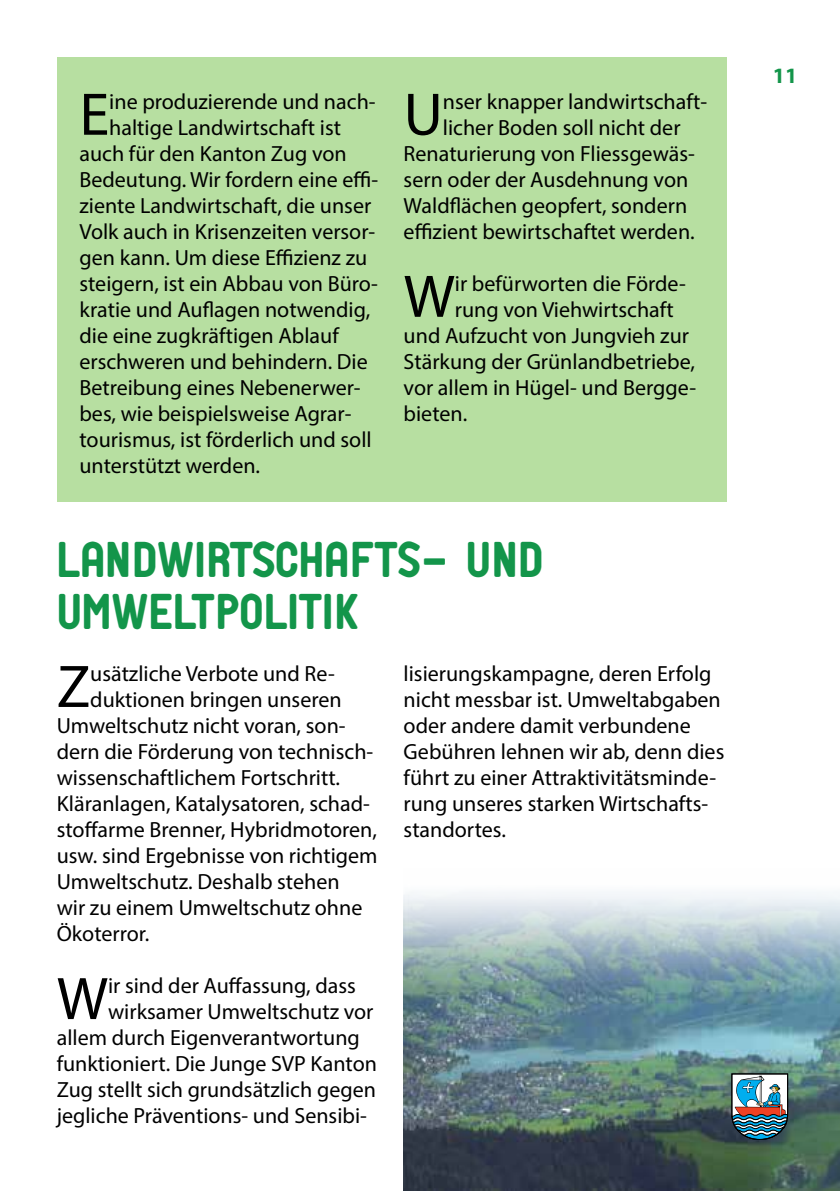
<style>
.page{position:relative;width:840px;height:1191px;background:#fff}
.page>*{position:absolute;margin:0;border:0;box-sizing:border-box;transform-origin:0 0}
.t1{font:60.6px "Myriad Pro";color:#000}
.t2{font:48px/52px "PTF NORDIC Round";letter-spacing:-.02em;color:#13954a}
.t3{font:22px/26px "Myriad Pro";color:#000}
.t4{font:700 22px "Myriad Pro";color:#13954a}
</style>
<div class="page">
<div style="left:57px;top:57px;width:669px;height:444px;background:#b7dfa1"></div>
<img style="left:403px;top:1032px;width:436px;height:159px">
<img style="left:403px;top:892px;width:436px;height:140px">
<svg style="left:730px;top:1073px;width:57px;height:67px"></svg>
<h1 class="t1" style="left:79px;top:77px;width:31px">E</h1>
<p class="t3" style="left:109px;top:88px;width:268px">ine produzierende und nach-</p>
<p class="t3" style="left:109px;top:114px;width:233px">haltige Landwirtschaft ist</p>
<p class="t3" style="left:79px;top:140px;width:269px">auch für den Kanton Zug von</p>
<p class="t3" style="left:79px;top:166px;width:300px">Bedeutung. Wir fordern eine effi-</p>
<p class="t3" style="left:79px;top:192px;width:293px">ziente Landwirtschaft, die unser</p>
<p class="t3" style="left:79px;top:218px;width:297px">Volk auch in Krisenzeiten versor-</p>
<p class="t3" style="left:79px;top:244px;width:289px">gen kann. Um diese Effizienz zu</p>
<p class="t3" style="left:79px;top:270px;width:300px">steigern, ist ein Abbau von Büro-</p>
<p class="t3" style="left:79px;top:296px;width:292px">kratie und Auflagen notwendig,</p>
<p class="t3" style="left:79px;top:322px;width:261px">die eine zugkräftigen Ablauf</p>
<p class="t3" style="left:79px;top:348px;width:290px">erschweren und behindern. Die</p>
<p class="t3" style="left:79px;top:374px;width:282px">Betreibung eines Nebenerwer-</p>
<p class="t3" style="left:79px;top:400px;width:273px">bes, wie beispielsweise Agrar-</p>
<p class="t3" style="left:79px;top:426px;width:294px">tourismus, ist förderlich und soll</p>
<p class="t3" style="left:79px;top:452px;width:182px">unterstützt werden.</p>
<h1 class="t1" style="left:403px;top:77px;width:41px">U</h1>
<p class="t3" style="left:442px;top:88px;width:265px">nser knapper landwirtschaft-</p>
<p class="t3" style="left:442px;top:114px;width:239px">licher Boden soll nicht der</p>
<p class="t3" style="left:403px;top:140px;width:292px">Renaturierung von Fliessgewäs-</p>
<p class="t3" style="left:403px;top:166px;width:286px">sern oder der Ausdehnung von</p>
<p class="t3" style="left:403px;top:192px;width:285px">Waldflächen geopfert, sondern</p>
<p class="t3" style="left:403px;top:218px;width:292px">effizient bewirtschaftet werden.</p>
<h1 class="t1" style="left:403px;top:259px;width:53px">W</h1>
<p class="t3" style="left:454px;top:270px;width:232px">ir befürworten die Förde-</p>
<p class="t3" style="left:454px;top:296px;width:220px">rung von Viehwirtschaft</p>
<p class="t3" style="left:403px;top:322px;width:287px">und Aufzucht von Jungvieh zur</p>
<p class="t3" style="left:403px;top:348px;width:293px">Stärkung der Grünlandbetriebe,</p>
<p class="t3" style="left:403px;top:374px;width:294px">vor allem in Hügel- und Bergge-</p>
<p class="t3" style="left:403px;top:400px;width:65px">bieten.</p>
<h2 class="t2" style="left:57px;top:535px;width:488px">LANDWIRTSCHAFTS- UND<br>UMWELTPOLITIK</h2>
<h1 class="t1" style="left:57px;top:649px;width:35px">Z</h1>
<p class="t3" style="left:90px;top:660px;width:246px">usätzliche Verbote und Re-</p>
<p class="t3" style="left:90px;top:686px;width:253px">duktionen bringen unseren</p>
<p class="t3" style="left:57px;top:712px;width:290px">Umweltschutz nicht voran, son-</p>
<p class="t3" style="left:57px;top:738px;width:318px">dern die Förderung von technisch-</p>
<p class="t3" style="left:57px;top:764px;width:285px">wissenschaftlichem Fortschritt.</p>
<p class="t3" style="left:57px;top:790px;width:314px">Kläranlagen, Katalysatoren, schad-</p>
<p class="t3" style="left:57px;top:816px;width:321px">stoffarme Brenner, Hybridmotoren,</p>
<p class="t3" style="left:57px;top:842px;width:322px">usw. sind Ergebnisse von richtigem</p>
<p class="t3" style="left:57px;top:868px;width:284px">Umweltschutz. Deshalb stehen</p>
<p class="t3" style="left:57px;top:894px;width:307px">wir zu einem Umweltschutz ohne</p>
<p class="t3" style="left:57px;top:920px;width:94px">Ökoterror.</p>
<h1 class="t1" style="left:57px;top:961px;width:53px">W</h1>
<p class="t3" style="left:108px;top:972px;width:249px">ir sind der Auffassung, dass</p>
<p class="t3" style="left:108px;top:998px;width:267px">wirksamer Umweltschutz vor</p>
<p class="t3" style="left:57px;top:1024px;width:304px">allem durch Eigenverantwortung</p>
<p class="t3" style="left:57px;top:1050px;width:321px">funktioniert. Die Junge SVP Kanton</p>
<p class="t3" style="left:57px;top:1076px;width:320px">Zug stellt sich grundsätzlich gegen</p>
<p class="t3" style="left:57px;top:1102px;width:311px">jegliche Präventions- und Sensibi-</p>
<p class="t3" style="left:403px;top:660px;width:322px">lisierungskampagne, deren Erfolg nicht messbar ist. Umweltabgaben oder andere damit verbundene<br>Gebühren lehnen wir ab, denn dies führt zu einer Attraktivitätsminde&shy;rung unseres starken Wirtschafts&shy;standortes.</p>
<p class="t4" style="left:772px;top:61px;width:26px">11</p>
</div>
